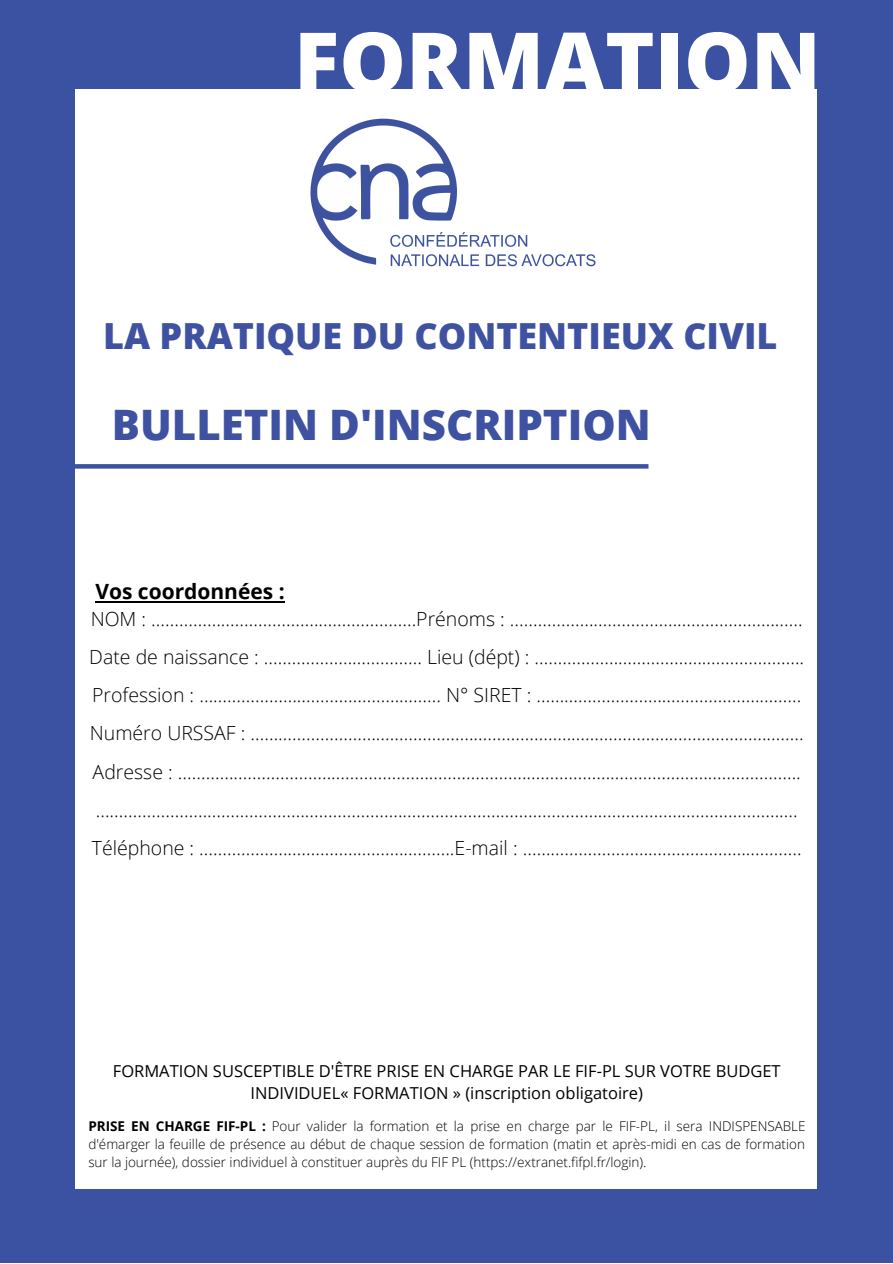
<style>
.page{position:relative;width:893px;height:1264px;background:#fff}
.page>*{position:absolute;margin:0;border:0;box-sizing:border-box;transform-origin:0 0}
.t1{font:800 83.85px "Open Sans";color:#fff}
.t2{font:800 42px "Open Sans";color:#3f52a2}
.t3{font:800 36px "Open Sans";color:#3f52a2}
.t4{font:700 21px "Open Sans";color:#000}
.t5{font:300 19.5px "Open Sans";color:#000}
.t6{font:16.5px/22.5px "Open Sans";color:#000;text-align:center}
.t7{font:300 13.5px/18px "Open Sans";color:#000;text-align:justify}
.s1{font-weight:700}
</style>
<div class="page">
<div style="left:0;top:0;width:892px;height:1262px;background:#3b51a2"></div>
<div style="left:76px;top:89px;width:741px;height:1099px;background:#fff"></div>
<img style="left:310px;top:118px;width:286px;height:149px">
<hr style="left:95px;top:601px;width:190px;height:2px;background:#000">
<svg style="left:75px;top:464px;width:573px;height:4px;background:#4156a5"></svg>
<p class="t1" style="left:294px;top:3px;width:528px">FORMATION</p>
<p class="t3" style="left:103px;top:311px;width:675px">LA PRATIQUE DU CONTENTIEUX CIVIL</p>
<p class="t2" style="left:112px;top:395px;width:540px">BULLETIN D'INSCRIPTION</p>
<p class="t4" style="left:95px;top:576px;width:191px">Vos coordonnées :</p>
<p class="t5" style="left:91px;top:605px;width:713px">NOM : …………………………………………………Prénoms : ...……………………………………………………</p>
<p class="t5" style="left:89px;top:643px;width:716px">Date de naissance : .…………………………… Lieu (dépt) : ………………………………………………….</p>
<p class="t5" style="left:92px;top:681px;width:710px">Profession : …………………….…………………...... N° SIRET : ………………………………………………...</p>
<p class="t5" style="left:90px;top:719px;width:715px">Numéro URSSAF : ………………………………………………………………………………………………………..</p>
<p class="t5" style="left:93px;top:757px;width:709px">Adresse : ……………………………………………………………………………………………………………………..</p>
<p class="t5" style="left:96px;top:796px;width:703px">…………………………………………………………………………………………………………………………………….</p>
<p class="t5" style="left:92px;top:834px;width:711px">Téléphone : …….…………………...........................E-mail : ……………………………………………………</p>
<p class="t6" style="left:113px;top:1059px;width:669px">FORMATION SUSCEPTIBLE D'ÊTRE PRISE EN CHARGE PAR LE FIF-PL SUR VOTRE BUDGET<br>INDIVIDUEL« FORMATION » (inscription obligatoire)</p>
<p class="t7" style="left:88px;top:1116px;width:718px"><span class="s1">PRISE EN CHARGE FIF-PL :</span> Pour valider la formation et la prise en charge par le FIF-PL, il sera INDISPENSABLE d'émarger la feuille de présence au début de chaque session de formation (matin et après-midi en cas de formation sur la journée), dossier individuel à constituer auprès du FIF PL (https://extranet.fifpl.fr/login).</p>
</div>
